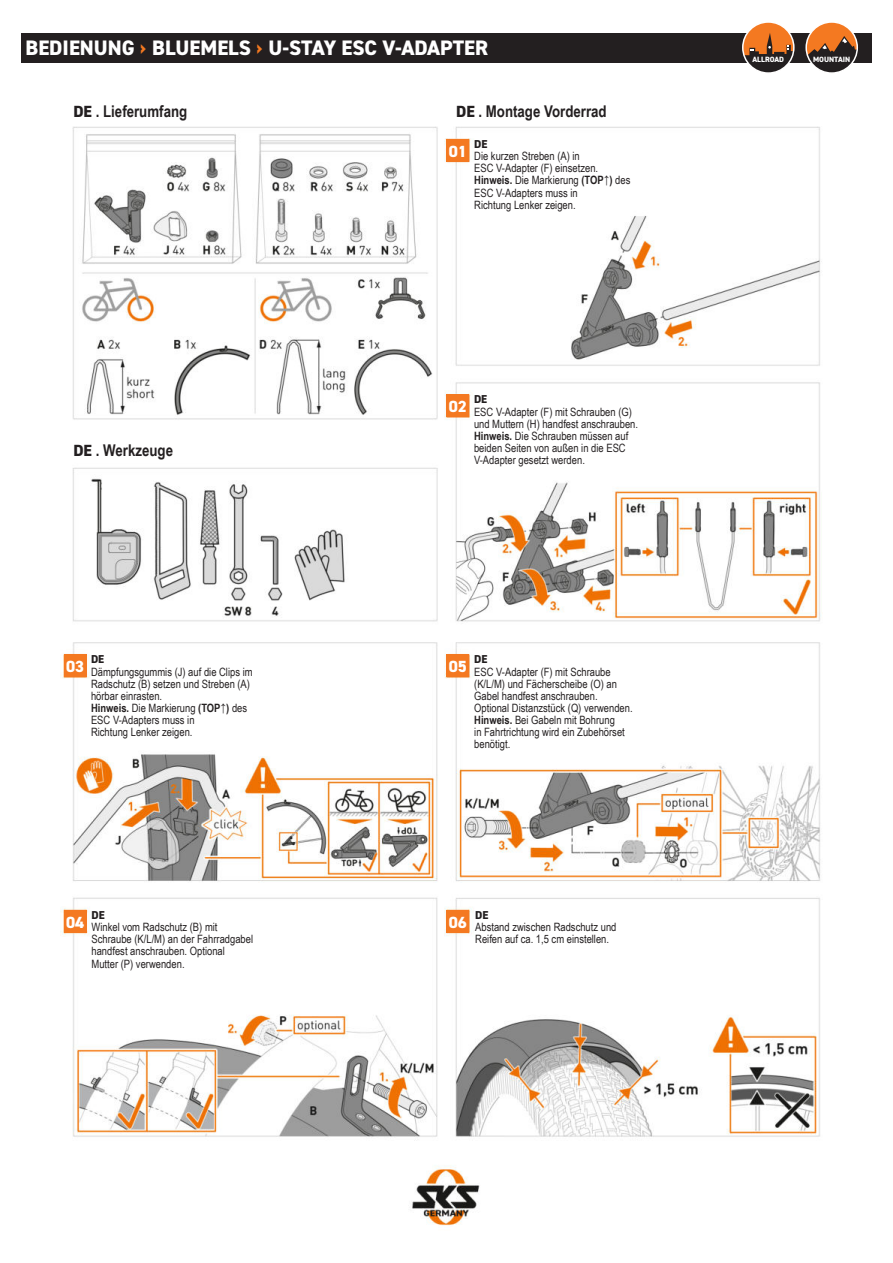
<style>
.page{position:relative;width:893px;height:1263px;background:#fff}
.page>*{position:absolute;margin:0;border:0;box-sizing:border-box;transform-origin:0 0}
.t1{font:800 21px "DIN2014";color:#fff}
.t2{font:700 16.2px "Arial Narrow";color:#231f20}
.t3{font:800 16.2px "DIN2014";color:#fff}
.t4{font:11.55px/12.1px "Arial Narrow";color:#231f20}
.t5{font:800 11.55px "DIN2014";color:#231f20}
.t6{font:800 7.65px "DIN2014";color:#fff}
.s1{color:#f47921}
.s2{font-family:"DIN2014";font-weight:800}
.s3{font-weight:700}
</style>
<div class="page">
<img style="left:21px;top:33px;width:851px;height:1193px">
<div style="left:21px;top:34px;width:851px;height:29px;background:#231f20"></div>
<div style="left:743px;top:22px;width:51px;height:51px;background:#f47921;border-radius:50%"></div>
<div style="left:742px;top:21px;width:53px;height:53px;border:2px solid #fff;border-radius:50%"></div>
<svg style="left:743px;top:33px;width:51px;height:40px"></svg>
<div style="left:806px;top:22px;width:51px;height:51px;background:#f47921;border-radius:50%"></div>
<svg style="left:806px;top:36px;width:51px;height:37px"></svg>
<div style="left:805px;top:21px;width:53px;height:53px;border:2px solid #fff;border-radius:50%"></div>
<div style="left:446px;top:139px;width:23px;height:23px;background:#f47921"></div>
<div style="left:446px;top:394px;width:23px;height:23px;background:#f47921"></div>
<div style="left:64px;top:654px;width:23px;height:23px;background:#f47921"></div>
<div style="left:64px;top:910px;width:23px;height:23px;background:#f47921"></div>
<div style="left:446px;top:654px;width:23px;height:23px;background:#f47921"></div>
<div style="left:446px;top:910px;width:23px;height:23px;background:#f47921"></div>
<h1 class="t1" style="left:26px;top:36px;width:464px">BEDIENUNG <span class="s1">›</span> BLUEMELS <span class="s1">›</span> U-STAY ESC V-ADAPTER</h1>
<h2 class="t2" style="left:73px;top:105px;width:115px"><span class="s2">DE</span> . Lieferumfang</h2>
<h2 class="t2" style="left:456px;top:105px;width:152px"><span class="s2">DE</span> . Montage Vorderrad</h2>
<h2 class="t3" style="left:449px;top:142px;width:20px">01</h2>
<p class="t5" style="left:474px;top:137px;width:15px">DE</p>
<p class="t4" style="left:474px;top:151px;width:158px">Die kurzen Streben (A) in<br>ESC V-Adapter (F) einsetzen.<br><span class="s3">Hinweis.</span> Die Markierung <span class="s3">(TOP↑)</span> des<br>ESC V-Adapters muss in<br>Richtung Lenker zeigen.</p>
<h2 class="t2" style="left:73px;top:445px;width:101px"><span class="s2">DE</span> . Werkzeuge</h2>
<p class="t5" style="left:474px;top:393px;width:15px">DE</p>
<p class="t4" style="left:474px;top:406px;width:166px">ESC V-Adapter (F) mit Schrauben (G) und Muttern (H) handfest anschrauben.<br><span class="s3">Hinweis.</span> Die Schrauben müssen auf beiden Seiten von außen in die ESC V-Adapter gesetzt werden.</p>
<h2 class="t3" style="left:449px;top:397px;width:20px">02</h2>
<h2 class="t3" style="left:66px;top:657px;width:20px">03</h2>
<p class="t5" style="left:91px;top:653px;width:15px">DE</p>
<p class="t4" style="left:91px;top:666px;width:163px">Dämpfungsgummis (J) auf die Clips im<br>Radschutz (B) setzen und Streben (A) hörbar einrasten.<br><span class="s3">Hinweis.</span> Die Markierung <span class="s3">(TOP↑)</span> des<br>ESC V-Adapters muss in<br>Richtung Lenker zeigen.</p>
<h2 class="t3" style="left:449px;top:657px;width:20px">05</h2>
<p class="t5" style="left:474px;top:653px;width:15px">DE</p>
<p class="t4" style="left:474px;top:666px;width:160px">ESC V-Adapter (F) mit Schraube (K/L/M) und Fächerscheibe (O) an<br>Gabel handfest anschrauben.<br>Optional Distanzstück (Q) verwenden.<br><span class="s3">Hinweis.</span> Bei Gabeln mit Bohrung<br>in Fahrtrichtung wird ein Zubehörset benötigt.</p>
<p class="t5" style="left:92px;top:908px;width:15px">DE</p>
<p class="t4" style="left:92px;top:922px;width:163px">Winkel vom Radschutz (B) mit<br>Schraube (K/L/M) an der Fahrradgabel handfest anschrauben. Optional<br>Mutter (P) verwenden.</p>
<h2 class="t3" style="left:66px;top:913px;width:20px">04</h2>
<h2 class="t3" style="left:449px;top:913px;width:20px">06</h2>
<p class="t5" style="left:475px;top:908px;width:15px">DE</p>
<p class="t4" style="left:475px;top:922px;width:143px">Abstand zwischen Radschutz und<br>Reifen auf ca. 1,5 cm einstellen.</p>
<p class="t6" style="left:752px;top:55px;width:33px">ALLROAD</p>
<p class="t6" style="left:813px;top:55px;width:39px">MOUNTAIN</p>
</div>
